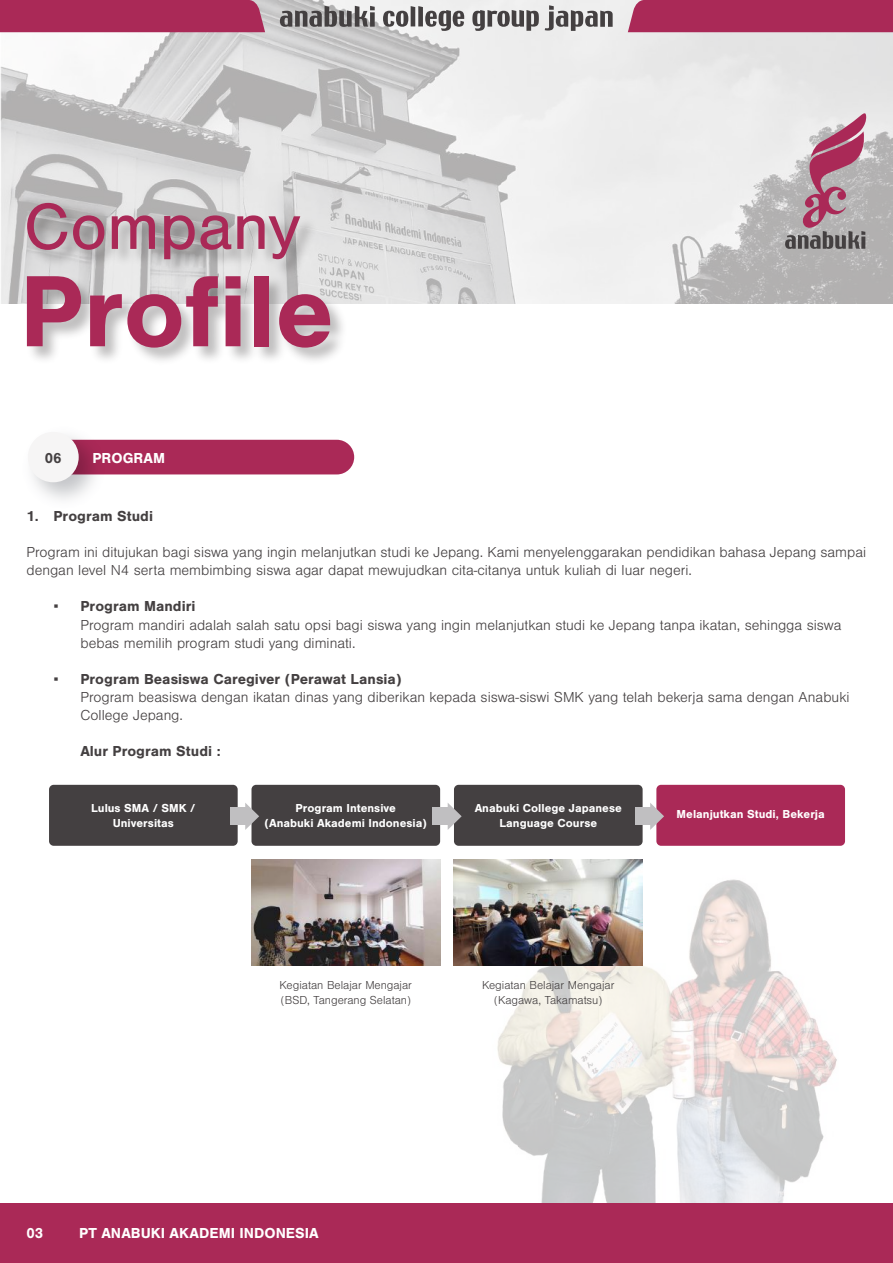
<style>
.page{position:relative;width:893px;height:1263px;background:#fff}
.page>*{position:absolute;margin:0;border:0;box-sizing:border-box;transform-origin:0 0}
.t1{font:700 105px "Nimbus San";color:#aa2957}
.t2{font:67.5px "Nimbus San";color:#aa2957}
.t3{font:300 15px/18px "Nimbus San";color:#444041}
.t4{font:700 15px "Nimbus San";color:#fff}
.t5{font:700 15px "Nimbus San";color:#444041}
.t6{font:700 12px/14.4px "Nimbus San";color:#fff;text-align:center}
.t7{font:300 12px/14.4px "Nimbus San";color:#444041;text-align:center}
.s1{font-family:"Times New Roman";font-weight:400}
.s2{font-weight:700}
</style>
<div class="page">
<img style="left:437px;top:838px;width:408px;height:365px">
<div style="left:36px;top:440px;width:318px;height:34px;background:#aa2957;border-radius:17px"></div>
<img style="left:32px;top:436px;width:80px;height:64px">
<div style="left:28px;top:432px;width:51px;height:50px;background:#f6f5f5;border-radius:25px"></div>
<div style="left:0;top:1203px;width:893px;height:60px;background:#aa2957"></div>
<div style="left:656px;top:785px;width:189px;height:61px;background:#aa2957;border-radius:5px"></div>
<div style="left:454px;top:785px;width:189px;height:61px;background:#444041;border-radius:5px"></div>
<div style="left:251px;top:785px;width:189px;height:61px;background:#444041;border-radius:5px"></div>
<div style="left:49px;top:785px;width:189px;height:61px;background:#444041;border-radius:5px"></div>
<svg style="left:245px;top:803px;width:14px;height:27px"></svg>
<div style="left:230px;top:808px;width:17px;height:17px;background:#c0bfc1"></div>
<svg style="left:448px;top:803px;width:14px;height:27px"></svg>
<div style="left:432px;top:808px;width:18px;height:17px;background:#c0bfc1"></div>
<svg style="left:650px;top:803px;width:14px;height:27px"></svg>
<div style="left:635px;top:808px;width:17px;height:17px;background:#c0bfc1"></div>
<img style="left:454px;top:859px;width:189px;height:106px">
<img style="left:251px;top:859px;width:189px;height:107px">
<img style="left:0;top:0;width:893px;height:303px">
<div style="left:628px;top:0;width:265px;height:32px;background:#aa2957"></div>
<div style="left:0;top:0;width:265px;height:32px;background:#aa2957"></div>
<svg style="left:383px;top:6px;width:81px;height:25px"></svg>
<svg style="left:472px;top:10px;width:67px;height:21px"></svg>
<svg style="left:280px;top:6px;width:95px;height:21px;background:#888586"></svg>
<svg style="left:545px;top:5px;width:68px;height:26px"></svg>
<svg style="left:785px;top:112px;width:82px;height:137px;background:#b798a3"></svg>
<img style="left:19px;top:188px;width:303px;height:66px">
<img style="left:15px;top:254px;width:341px;height:107px">
<h2 class="t2" style="left:24px;top:189px;width:278px">Company</h2>
<h1 class="t1" style="left:19px;top:252px;width:316px">Profile</h1>
<p class="t5" style="left:45px;top:450px;width:18px">06</p>
<p class="t4" style="left:92px;top:450px;width:74px">PROGRAM</p>
<p class="t5" style="left:26px;top:508px;width:128px">1. Program Studi</p>
<p class="t3" style="left:26px;top:544px;width:841px">Program ini ditujukan bagi siswa yang ingin melanjutkan studi ke Jepang. Kami menyelenggarakan pendidikan bahasa Jepang sampai dengan level N4 serta membimbing siswa agar dapat mewujudkan cita-citanya untuk kuliah di luar negeri.</p>
<p class="t3" style="left:81px;top:598px;width:762px;text-indent:-27px"><span class="s1">▪</span> <span class="s2">Program Mandiri<br></span>Program mandiri adalah salah satu opsi bagi siswa yang ingin melanjutkan studi ke Jepang tanpa ikatan, sehingga siswa bebas memilih program studi yang diminati.</p>
<p class="t3" style="left:80px;top:670px;width:771px;text-indent:-27px"><span class="s1">▪</span> <span class="s2">Program Beasiswa Caregiver (Perawat Lansia)<br></span>Program beasiswa dengan ikatan dinas yang diberikan kepada siswa-siswi SMK yang telah bekerja sama dengan Anabuki<br>College Jepang.</p>
<p class="t5" style="left:80px;top:742px;width:142px">Alur Program Studi :</p>
<p class="t6" style="left:91px;top:801px;width:106px">Lulus SMA / SMK /<br>Universitas</p>
<p class="t6" style="left:265px;top:801px;width:164px">Program Intensive<br>(Anabuki Akademi Indonesia)</p>
<p class="t6" style="left:475px;top:801px;width:149px">Anabuki College Japanese<br>Language Course</p>
<p class="t6" style="left:677px;top:807px;width:150px">Melanjutkan Studi, Bekerja</p>
<p class="t7" style="left:280px;top:979px;width:134px;text-align:left">Kegiatan Belajar Mengajar (BSD, Tangerang Selatan)</p>
<p class="t7" style="left:482px;top:979px;width:134px">Kegiatan Belajar Mengajar (Kagawa, Takamatsu)</p>
<p class="t4" style="left:27px;top:1224px;width:18px">03</p>
<p class="t4" style="left:79px;top:1224px;width:241px">PT ANABUKI AKADEMI INDONESIA</p>
</div>
